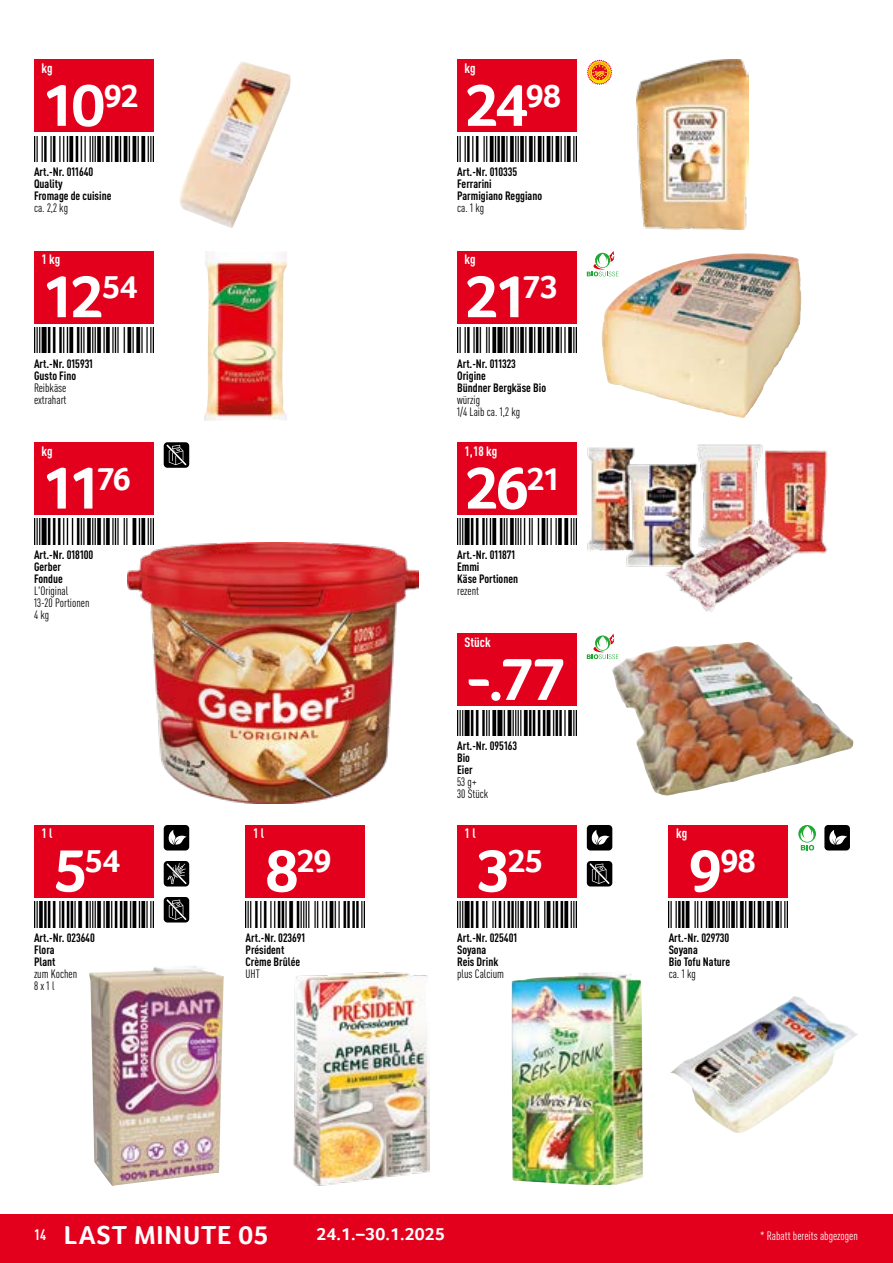
<style>
.page{position:relative;width:893px;height:1263px;background:#fff}
.page>*{position:absolute;margin:0;border:0;box-sizing:border-box;transform-origin:0 0}
.Preis_weiss{font:700 61.5px "Transgourmet";letter-spacing:-.065em;color:#fff}
.Preis_weiss-2{font:700 33.3px "Transgourmet";letter-spacing:-.025em;color:#fff}
.t1{font:700 26.7px "Transgourmet";letter-spacing:.035em;color:#fff}
.t2{font:700 18px "Transgourmet";letter-spacing:.01em;color:#fff}
.Unit_weiss{font:700 condensed 13.5px "DINOT";letter-spacing:-.005em;color:#fff}
.t3{font:700 condensed 12px/12px "DINOT";color:#000}
.t4{font:condensed 12px "DINOT";color:#000}
.t5{font:condensed 12px "DINOT";color:#fff}
.s1{font-size:61.5px}
.s2{font-family:"DINOT";font-stretch:condensed;font-size:15px}
</style>
<div class="page">
<div style="left:0;top:1214px;width:893px;height:49px;background:#e3001d"></div>
<img style="left:180px;top:62px;width:111px;height:166px">
<img style="left:637px;top:60px;width:111px;height:170px">
<img style="left:204px;top:251px;width:83px;height:170px">
<img style="left:602px;top:254px;width:199px;height:164px">
<img style="left:128px;top:542px;width:291px;height:262px">
<img style="left:587px;top:444px;width:241px;height:168px">
<img style="left:612px;top:643px;width:241px;height:152px">
<img style="left:89px;top:966px;width:135px;height:220px">
<img style="left:293px;top:972px;width:136px;height:214px">
<img style="left:511px;top:972px;width:132px;height:213px">
<img style="left:670px;top:996px;width:188px;height:137px">
<div style="left:34px;top:60px;width:119px;height:72px;background:#e3001d"></div>
<img style="left:34px;top:136px;width:119px;height:26px">
<div style="left:457px;top:60px;width:119px;height:72px;background:#e3001d"></div>
<svg style="left:587px;top:60px;width:25px;height:25px"></svg>
<img style="left:457px;top:136px;width:119px;height:26px">
<div style="left:34px;top:251px;width:119px;height:72px;background:#e3001d"></div>
<img style="left:34px;top:327px;width:119px;height:26px">
<div style="left:457px;top:251px;width:119px;height:72px;background:#e3001d"></div>
<svg style="left:587px;top:251px;width:31px;height:25px"></svg>
<img style="left:457px;top:327px;width:119px;height:26px">
<div style="left:34px;top:442px;width:119px;height:72px;background:#e3001d"></div>
<div style="left:164px;top:442px;width:25px;height:26px;background:#000;border-radius:4px"></div>
<svg style="left:167px;top:445px;width:19px;height:20px"></svg>
<img style="left:34px;top:519px;width:119px;height:25px">
<div style="left:457px;top:442px;width:119px;height:72px;background:#e3001d"></div>
<img style="left:457px;top:519px;width:119px;height:25px">
<div style="left:457px;top:634px;width:119px;height:72px;background:#e3001d"></div>
<svg style="left:587px;top:634px;width:31px;height:25px"></svg>
<img style="left:457px;top:710px;width:119px;height:26px">
<div style="left:34px;top:825px;width:119px;height:72px;background:#e3001d"></div>
<div style="left:164px;top:825px;width:25px;height:25px;background:#000;border-radius:4px"></div>
<svg style="left:168px;top:830px;width:19px;height:15px"></svg>
<div style="left:164px;top:861px;width:25px;height:25px;background:#000;border-radius:4px"></div>
<svg style="left:167px;top:863px;width:19px;height:21px"></svg>
<div style="left:164px;top:897px;width:25px;height:25px;background:#000;border-radius:4px"></div>
<svg style="left:167px;top:899px;width:19px;height:21px"></svg>
<img style="left:34px;top:901px;width:119px;height:26px">
<div style="left:246px;top:825px;width:119px;height:72px;background:#e3001d"></div>
<img style="left:246px;top:901px;width:119px;height:26px">
<div style="left:457px;top:825px;width:119px;height:72px;background:#e3001d"></div>
<div style="left:587px;top:825px;width:25px;height:25px;background:#000;border-radius:4px"></div>
<svg style="left:591px;top:830px;width:19px;height:15px"></svg>
<div style="left:587px;top:861px;width:25px;height:25px;background:#000;border-radius:4px"></div>
<svg style="left:590px;top:863px;width:19px;height:21px"></svg>
<img style="left:457px;top:901px;width:119px;height:26px">
<div style="left:669px;top:825px;width:119px;height:72px;background:#e3001d"></div>
<svg style="left:798px;top:825px;width:18px;height:17px"></svg>
<svg style="left:799px;top:826px;width:16px;height:24px"></svg>
<div style="left:824px;top:825px;width:26px;height:25px;background:#000;border-radius:4px"></div>
<svg style="left:829px;top:830px;width:18px;height:15px"></svg>
<img style="left:669px;top:901px;width:119px;height:26px">
<p class="Unit_weiss" style="left:41px;top:60px;width:13px">kg</p>
<p class="Preis_weiss" style="left:42px;top:69px;width:99px">10<sup>92</sup></p>
<p class="t3" style="left:34px;top:166px;width:61px">Art.-Nr. 011640</p>
<p class="t3" style="left:34px;top:178px;width:79px">Quality<br>Fromage de cuisine</p>
<p class="t4" style="left:34px;top:201px;width:36px">ca. 2,2 kg</p>
<p class="Unit_weiss" style="left:41px;top:251px;width:20px">1 kg</p>
<p class="Preis_weiss" style="left:42px;top:260px;width:98px">12<sup>54</sup></p>
<p class="t3" style="left:34px;top:357px;width:61px">Art.-Nr. 015931</p>
<p class="t3" style="left:34px;top:369px;width:44px">Gusto Fino</p>
<p class="t4" style="left:34px;top:380px;width:34px">Reibkäse</p>
<p class="t4" style="left:34px;top:392px;width:34px">extrahart</p>
<p class="Unit_weiss" style="left:41px;top:443px;width:13px">kg</p>
<p class="Preis_weiss" style="left:42px;top:451px;width:91px">11<sup>76</sup></p>
<p class="t3" style="left:34px;top:548px;width:61px">Art.-Nr. 018100</p>
<p class="t3" style="left:34px;top:560px;width:30px">Gerber<br>Fondue</p>
<p class="t4" style="left:34px;top:584px;width:36px">L'Original</p>
<p class="t4" style="left:34px;top:596px;width:57px">13-20 Portionen</p>
<p class="t4" style="left:34px;top:608px;width:17px">4 kg</p>
<p class="Unit_weiss" style="left:41px;top:825px;width:13px">1 l</p>
<p class="Preis_weiss-2" style="left:54px;top:841px;width:68px"><span class="s1">5</span>54</p>
<p class="t3" style="left:34px;top:931px;width:62px">Art.-Nr. 023640</p>
<p class="t3" style="left:34px;top:943px;width:23px">Flora<br>Plant</p>
<p class="t4" style="left:34px;top:966px;width:45px">zum Kochen</p>
<p class="t4" style="left:34px;top:978px;width:22px">8 x 1 l</p>
<p class="Unit_weiss" style="left:253px;top:825px;width:13px">1 l</p>
<p class="Preis_weiss-2" style="left:265px;top:841px;width:68px"><span class="s1">8</span>29</p>
<p class="t3" style="left:246px;top:931px;width:61px">Art.-Nr. 023691</p>
<p class="t3" style="left:246px;top:943px;width:56px">Président<br>Crème Brûlée</p>
<p class="t4" style="left:246px;top:966px;width:16px">UHT</p>
<p class="Unit_weiss" style="left:465px;top:60px;width:13px">kg</p>
<p class="Preis_weiss" style="left:465px;top:69px;width:98px">24<sup>98</sup></p>
<p class="t3" style="left:457px;top:166px;width:62px">Art.-Nr. 010335</p>
<p class="t3" style="left:457px;top:178px;width:87px">Ferrarini<br>Parmigiano Reggiano</p>
<p class="t4" style="left:457px;top:201px;width:29px">ca. 1 kg</p>
<p class="Unit_weiss" style="left:465px;top:251px;width:13px">kg</p>
<p class="Preis_weiss" style="left:465px;top:260px;width:95px">21<sup>73</sup></p>
<p class="t3" style="left:457px;top:357px;width:60px">Art.-Nr. 011323</p>
<p class="t3" style="left:457px;top:369px;width:90px">Origine<br>Bündner Bergkäse Bio</p>
<p class="t4" style="left:457px;top:392px;width:24px">würzig</p>
<p class="t4" style="left:457px;top:404px;width:64px">1/4 Laib ca. 1,2 kg</p>
<p class="Unit_weiss" style="left:465px;top:443px;width:34px">1,18 kg</p>
<p class="Preis_weiss" style="left:465px;top:451px;width:98px">26<sup>21</sup></p>
<p class="t3" style="left:457px;top:548px;width:60px">Art.-Nr. 011871</p>
<p class="t3" style="left:457px;top:560px;width:62px">Emmi<br>Käse Portionen</p>
<p class="t4" style="left:457px;top:584px;width:23px">rezent</p>
<p class="Unit_weiss" style="left:465px;top:634px;width:28px">Stück</p>
<p class="Preis_weiss" style="left:465px;top:643px;width:103px">-.77</p>
<p class="t3" style="left:457px;top:740px;width:61px">Art.-Nr. 095163</p>
<p class="t3" style="left:457px;top:752px;width:17px">Bio<br>Eier</p>
<p class="t4" style="left:457px;top:775px;width:21px">53 g+</p>
<p class="t4" style="left:457px;top:787px;width:33px">30 Stück</p>
<p class="Unit_weiss" style="left:465px;top:825px;width:13px">1 l</p>
<p class="Preis_weiss-2" style="left:477px;top:841px;width:68px"><span class="s1">3</span>25</p>
<p class="t3" style="left:457px;top:931px;width:62px">Art.-Nr. 025401</p>
<p class="t3" style="left:457px;top:943px;width:43px">Soyana<br>Reis Drink</p>
<p class="t4" style="left:457px;top:966px;width:48px">plus Calcium</p>
<p class="Unit_weiss" style="left:676px;top:825px;width:13px">kg</p>
<p class="Preis_weiss-2" style="left:688px;top:841px;width:69px"><span class="s1">9</span>98</p>
<p class="t3" style="left:669px;top:931px;width:62px">Art.-Nr. 029730</p>
<p class="t3" style="left:669px;top:943px;width:63px">Soyana<br>Bio Tofu Nature</p>
<p class="t4" style="left:669px;top:966px;width:29px">ca. 1 kg</p>
<p class="t1" style="left:34px;top:1220px;width:236px"><span class="s2">14</span> LAST MINUTE 05</p>
<p class="t2" style="left:316px;top:1224px;width:130px">24.1.–30.1.2025</p>
<p class="t5" style="left:760px;top:1229px;width:99px">* Rabatt bereits abgezogen</p>
</div>
